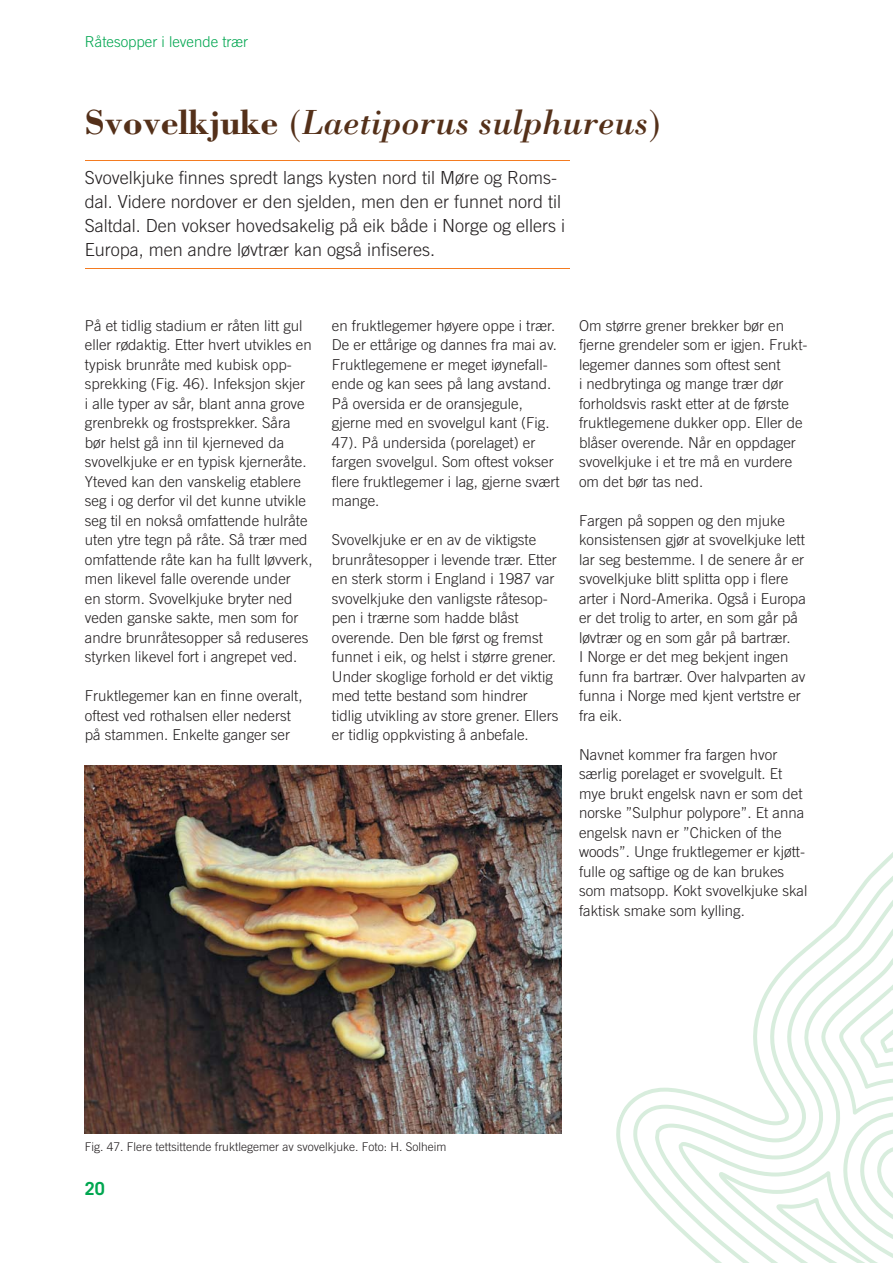
<style>
.page{position:relative;width:893px;height:1263px;background:#fff}
.page>*{position:absolute;margin:0;border:0;box-sizing:border-box;transform-origin:0 0}
.t1{font:italic 36px "Bodoni";color:#543019}
.t2{font:300 18px/24px "Trade Gothic";color:#231f20}
.t3{font:700 18px "Trade Gothic";color:#00a650}
.t4{font:300 15px/19.5px "Trade Gothic";color:#231f20}
.t5{font:300 15px "Trade Gothic";color:#00a650}
.t6{font:300 12px "Trade Gothic";color:#231f20}
.s1{font-weight:700;font-style:normal}
.s2{font-style:normal}
</style>
<div class="page">
<svg style="left:616px;top:853px;width:276px;height:325px"></svg>
<svg style="left:633px;top:875px;width:259px;height:331px"></svg>
<svg style="left:655px;top:899px;width:237px;height:327px"></svg>
<svg style="left:675px;top:928px;width:217px;height:335px"></svg>
<svg style="left:717px;top:1171px;width:175px;height:92px"></svg>
<svg style="left:818px;top:957px;width:74px;height:158px"></svg>
<img style="left:85px;top:766px;width:476px;height:368px">
<hr style="left:85px;top:268px;width:484px;height:1px;background:#f47b20">
<hr style="left:85px;top:160px;width:484px;height:1px;background:#f47b20">
<p class="t5" style="left:85px;top:37px;width:165px">Råtesopper i levende trær</p>
<h1 class="t1" style="left:85px;top:110px;width:577px"><span class="s1">Svovelkjuke</span> <span class="s2">(</span>Laetiporus sulphureus<span class="s2">)</span></h1>
<p class="t2" style="left:85px;top:168px;width:482px">Svovelkjuke finnes spredt langs kysten nord til Møre og Roms&shy;dal. Videre nordover er den sjelden, men den er funnet nord til Saltdal. Den vokser hovedsakelig på eik både i Norge og ellers i Europa, men andre løvtrær kan også infiseres.</p>
<p class="t4" style="left:85px;top:317px;width:229px">På et tidlig stadium er råten litt gul eller rødaktig. Etter hvert utvikles en typisk brunråte med kubisk opp&shy;sprekking (Fig. 46). Infeksjon skjer<br>i alle typer av sår, blant anna grove grenbrekk og frostsprekker. Såra bør helst gå inn til kjerneved da svovelkjuke er en typisk kjerneråte.<br>Yteved kan den vanskelig etablere seg i og derfor vil det kunne utvikle seg til en nokså omfattende hulråte uten ytre tegn på råte. Så trær med omfattende råte kan ha fullt løvverk, men likevel falle overende under<br>en storm. Svovelkjuke bryter ned veden ganske sakte, men som for andre brunråtesopper så reduseres styrken likevel fort i angrepet ved.</p>
<p class="t4" style="left:85px;top:688px;width:219px">Fruktlegemer kan en finne overalt, oftest ved rothalsen eller nederst på stammen. Enkelte ganger ser</p>
<p class="t4" style="left:332px;top:317px;width:229px">en fruktlegemer høyere oppe i trær.<br>De er ettårige og dannes fra mai av.<br>Fruktlegemene er meget iøynefall&shy;ende og kan sees på lang avstand.<br>På oversida er de oransjegule, gjerne med en svovelgul kant (Fig.<br>47). På undersida (porelaget) er fargen svovelgul. Som oftest vokser flere fruktlegemer i lag, gjerne svært mange.</p>
<p class="t4" style="left:332px;top:532px;width:228px">Svovelkjuke er en av de viktigste brunråtesopper i levende trær. Etter en sterk storm i England i 1987 var svovelkjuke den vanligste råtesop&shy;pen i trærne som hadde blåst overende. Den ble først og fremst funnet i eik, og helst i større grener.<br>Under skoglige forhold er det viktig med tette bestand som hindrer tidlig utvikling av store grener. Ellers er tidlig oppkvisting å anbefale.</p>
<p class="t4" style="left:579px;top:317px;width:230px">Om større grener brekker bør en fjerne grendeler som er igjen. Frukt&shy;legemer dannes som oftest sent<br>i nedbrytinga og mange trær dør forholdsvis raskt etter at de første fruktlegemene dukker opp. Eller de blåser overende. Når en oppdager svovelkjuke i et tre må en vurdere om det bør tas ned.</p>
<p class="t4" style="left:579px;top:512px;width:228px">Fargen på soppen og den mjuke konsistensen gjør at svovelkjuke lett lar seg bestemme. I de senere år er svovelkjuke blitt splitta opp i flere arter i Nord-Amerika. Også i Europa er det trolig to arter, en som går på løvtrær og en som går på bartrær.<br>I Norge er det meg bekjent ingen funn fra bartrær. Over halvparten av funna i Norge med kjent vertstre er fra eik.</p>
<p class="t4" style="left:579px;top:746px;width:230px">Navnet kommer fra fargen hvor særlig porelaget er svovelgult. Et mye brukt engelsk navn er som det norske ”Sulphur polypore”. Et anna engelsk navn er ”Chicken of the woods”. Unge fruktlegemer er kjøtt&shy;fulle og saftige og de kan brukes som matsopp. Kokt svovelkjuke skal faktisk smake som kylling.</p>
<p class="t6" style="left:85px;top:1143px;width:363px">Fig. 47. Flere tettsittende fruktlegemer av svovelkjuke. Foto: H. Solheim</p>
<p class="t3" style="left:85px;top:1182px;width:22px">20</p>
</div>
